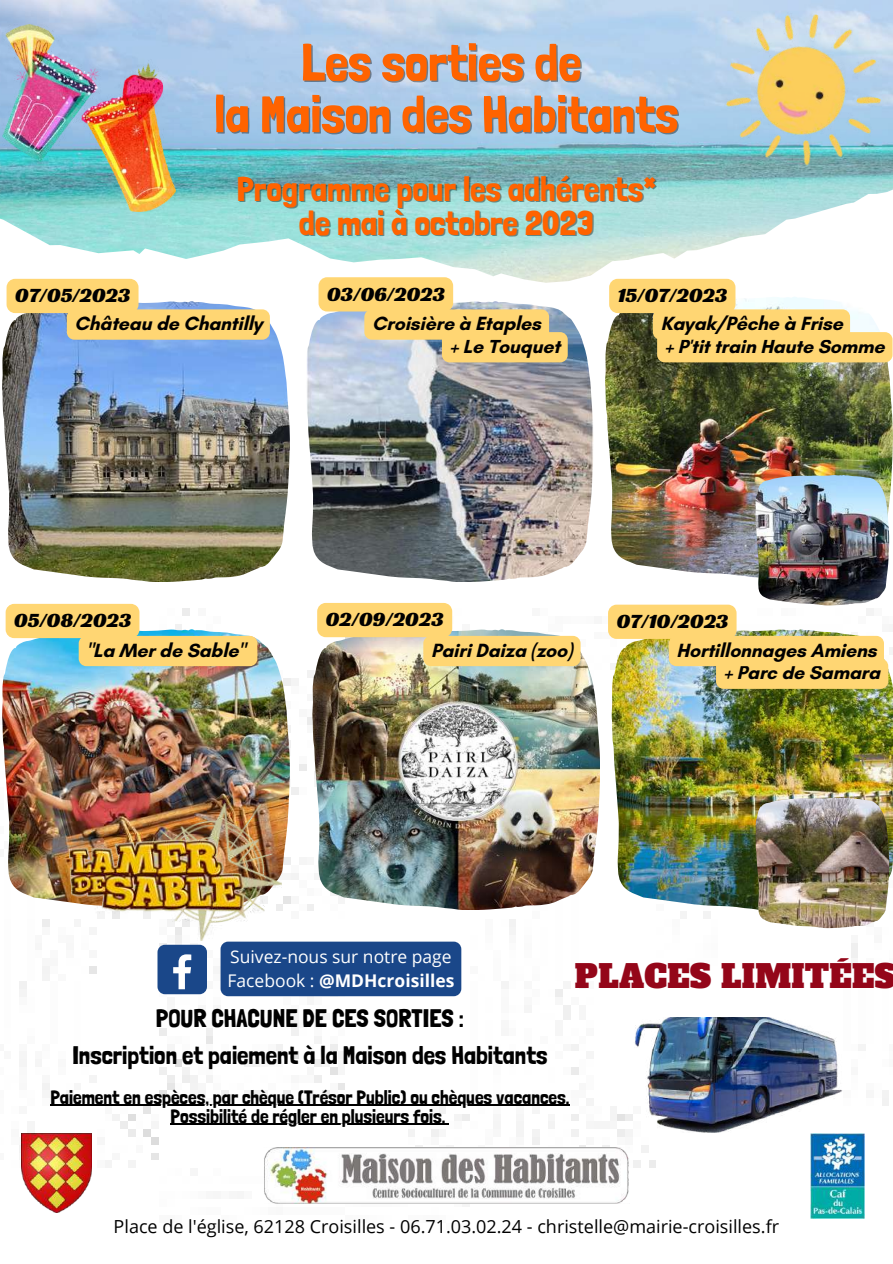
<style>
.page{position:relative;width:893px;height:1264px;background:#fff}
.page>*{position:absolute;margin:0;border:0;box-sizing:border-box;transform-origin:0 0}
.t1{font:51.75px/51.8px "Londrina Solid";color:#ff6300;text-align:center}
.t2{font:34.5px/33.8px "Londrina Solid";color:#ff6300;text-align:center}
.t3{font:31.2px "Alfa Slab One";letter-spacing:.01em;color:#940619}
.t4{font:25.35px/37px "Londrina Solid";color:#000;text-align:center}
.t5{font:21px "Racing Sans One";letter-spacing:-.01em;color:#000}
.t6{font:700 19.5px "Glacial Indifference";letter-spacing:-.01em;color:#000}
.t7{font:19.35px/19px "Londrina Solid";color:#000;text-align:center}
.t8{font:18px "Open Sans";color:#000}
.t9{font:17.4px/24.3px "Open Sans";color:#fff}
.s1{font-weight:700}
</style>
<div class="page">
<img style="left:5px;top:285px;width:884px;height:934px">
<img style="left:264px;top:1147px;width:365px;height:56px">
<img style="left:21px;top:1133px;width:71px;height:79px">
<img style="left:810px;top:1133px;width:53px;height:85px">
<div style="left:157px;top:944px;width:50px;height:50px;background:#1a4789;border-radius:8px"></div>
<svg style="left:173px;top:954px;width:18px;height:35px"></svg>
<img style="left:0;top:0;width:892px;height:283px">
<img style="left:2px;top:301px;width:287px;height:281px">
<img style="left:605px;top:296px;width:287px;height:281px">
<div style="left:657px;top:332px;width:235px;height:30px;background:#ffd673;border-radius:8px"></div>
<img style="left:629px;top:1017px;width:213px;height:115px">
<img style="left:306px;top:301px;width:287px;height:281px">
<img style="left:2px;top:629px;width:287px;height:280px">
<img style="left:312px;top:629px;width:287px;height:280px">
<img style="left:611px;top:629px;width:281px;height:280px">
<img style="left:755px;top:797px;width:133px;height:131px">
<img style="left:70px;top:803px;width:211px;height:137px">
<img style="left:755px;top:475px;width:133px;height:130px">
<img style="left:2px;top:25px;width:173px;height:186px">
<img style="left:709px;top:0;width:183px;height:182px">
<div style="left:609px;top:279px;width:126px;height:34px;background:#ffd673"></div>
<div style="left:652px;top:309px;width:198px;height:31px;background:#ffd673;border-radius:8px"></div>
<div style="left:220px;top:941px;width:241px;height:55px;background:#1a4789;border-radius:8px"></div>
<div style="left:7px;top:279px;width:131px;height:34px;background:#ffd673"></div>
<hr style="left:50px;top:1104px;width:74px;height:1px;background:#000">
<hr style="left:124px;top:1104px;width:445px;height:1px;background:#000">
<hr style="left:170px;top:1123px;width:275px;height:1px;background:#000">
<div style="left:318px;top:277px;width:135px;height:34px;background:#ffd673"></div>
<div style="left:6px;top:604px;width:133px;height:34px;background:#ffd673"></div>
<div style="left:317px;top:603px;width:135px;height:34px;background:#ffd673"></div>
<div style="left:423px;top:636px;width:157px;height:30px;background:#ffd673;border-radius:8px"></div>
<div style="left:608px;top:604px;width:128px;height:35px;background:#ffd673"></div>
<div style="left:67px;top:309px;width:203px;height:31px;background:#ffd673;border-radius:8px"></div>
<div style="left:442px;top:332px;width:125px;height:30px;background:#ffd673;border-radius:8px"></div>
<div style="left:364px;top:309px;width:185px;height:31px;background:#ffd673;border-radius:8px"></div>
<div style="left:79px;top:636px;width:178px;height:30px;background:#ffd673;border-radius:8px"></div>
<div style="left:716px;top:658px;width:172px;height:31px;background:#ffd673;border-radius:8px"></div>
<div style="left:668px;top:636px;width:215px;height:30px;background:#ffd673;border-radius:8px"></div>
<h1 class="t1" style="left:214px;top:36px;width:465px">Les sorties de<br>la Maison des Habitants</h1>
<h2 class="t2" style="left:237px;top:172px;width:421px">Programme pour les adhérents* de mai à octobre 2023</h2>
<p class="t5" style="left:15px;top:281px;width:117px">07/05/2023</p>
<p class="t6" style="left:75px;top:311px;width:189px">Château de Chantilly</p>
<p class="t5" style="left:327px;top:280px;width:120px">03/06/2023</p>
<p class="t6" style="left:372px;top:311px;width:170px">Croisière à Etaples</p>
<p class="t6" style="left:449px;top:334px;width:112px">+ Le Touquet</p>
<p class="t5" style="left:617px;top:281px;width:111px">15/07/2023</p>
<p class="t6" style="left:660px;top:311px;width:184px">Kayak/Pêche à Frise</p>
<p class="t6" style="left:665px;top:334px;width:221px">+ P'tit train Haute Somme</p>
<p class="t5" style="left:14px;top:606px;width:119px">05/08/2023</p>
<p class="t5" style="left:325px;top:605px;width:120px">02/09/2023</p>
<p class="t6" style="left:431px;top:638px;width:143px">Pairi Daiza (zoo)</p>
<p class="t6" style="left:86px;top:638px;width:160px">"La Mer de Sable"</p>
<p class="t5" style="left:616px;top:607px;width:114px">07/10/2023</p>
<p class="t6" style="left:676px;top:638px;width:201px">Hortillonnages Amiens</p>
<p class="t6" style="left:723px;top:661px;width:158px">+ Parc de Samara</p>
<p class="t9" style="left:227px;top:943px;width:228px">Suivez-nous sur notre page<br>Facebook : <span class="s1">@MDHcroisilles</span></p>
<h3 class="t3" style="left:575px;top:955px;width:322px">PLACES LIMITÉES</h3>
<p class="t4" style="left:72px;top:999px;width:476px">POUR CHACUNE DE CES SORTIES :<br>Inscription et paiement à la Maison des Habitants</p>
<p class="t7" style="left:50px;top:1087px;width:520px">Paiement en espèces, par chèque (Trésor Public) ou chèques vacances.<br>Possibilité de régler en plusieurs fois.</p>
<p class="t8" style="left:114px;top:1213px;width:667px">Place de l'église, 62128 Croisilles - 06.71.03.02.24 - christelle@mairie-croisilles.fr</p>
</div>
